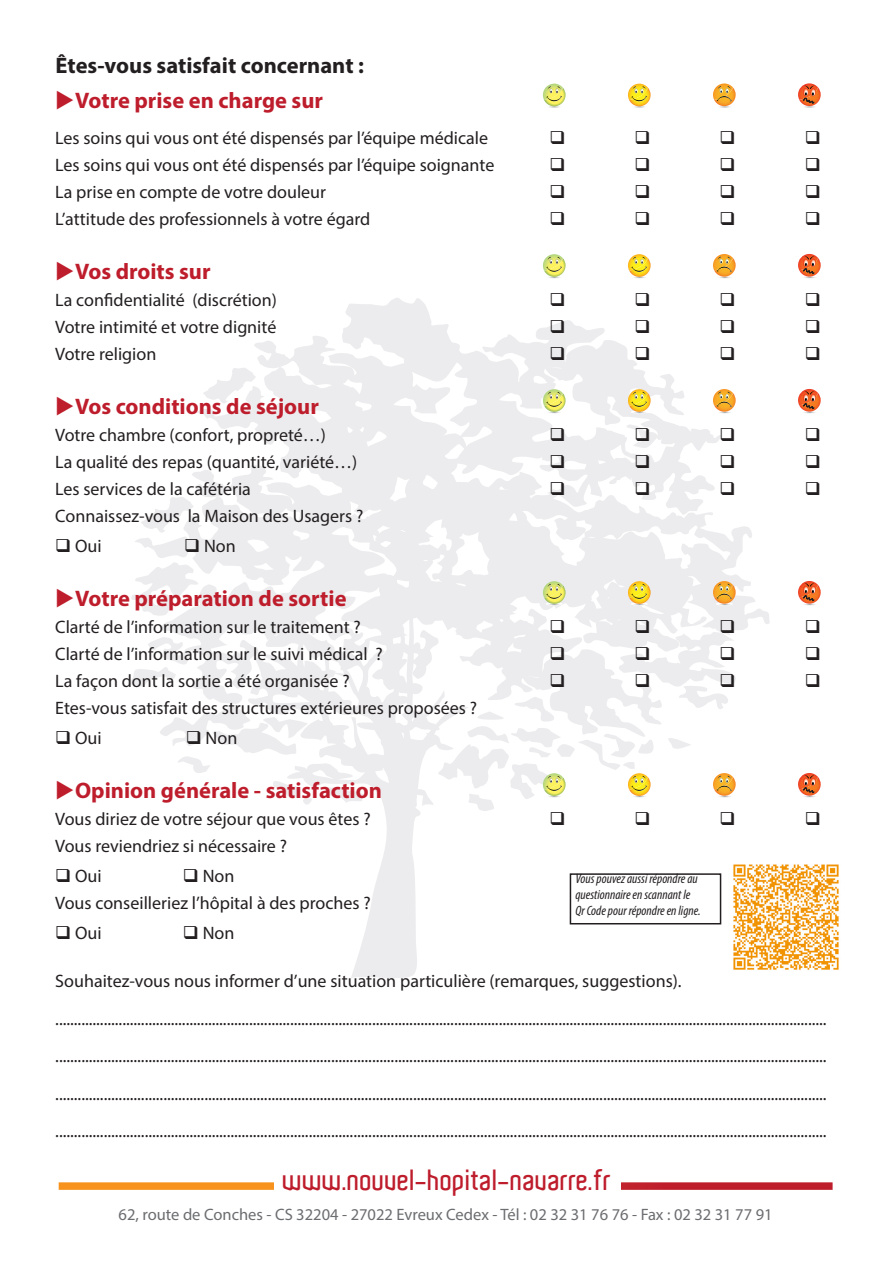
<style>
.page{position:relative;width:893px;height:1263px;background:#fff}
.page>*{position:absolute;margin:0;border:0;box-sizing:border-box;transform-origin:0 0}
.t1{font:600 28.5px "Aldo";color:#be1d2c}
.t2{font:700 22.5px "Myriad Pro";color:#be1d2c}
.t3{font:700 22.5px "Myriad Pro";color:#231f20}
.t4{font:18px "Myriad Pro";color:#231f20}
.t5{font:16.5px "Myriad Pro";color:#6c6d70}
.t6{font:italic condensed 13.5px/16.2px "Myriad Pro";color:#231f20}
</style>
<div class="page">
<svg style="left:135px;top:298px;width:635px;height:680px"></svg>
<svg style="left:138px;top:496px;width:57px;height:39px"></svg>
<svg style="left:131px;top:561px;width:68px;height:55px"></svg>
<svg style="left:159px;top:704px;width:155px;height:104px"></svg>
<svg style="left:128px;top:664px;width:48px;height:24px"></svg>
<svg style="left:325px;top:786px;width:44px;height:18px"></svg>
<svg style="left:59px;top:1182px;width:774px;height:8px;background:#dd6332"></svg>
<div style="left:274px;top:1169px;width:347px;height:31px;background:#fff"></div>
<svg style="left:543px;top:84px;width:23px;height:24px"></svg>
<svg style="left:628px;top:84px;width:23px;height:24px"></svg>
<svg style="left:713px;top:83px;width:23px;height:25px"></svg>
<svg style="left:798px;top:83px;width:23px;height:25px"></svg>
<svg style="left:543px;top:254px;width:23px;height:25px"></svg>
<svg style="left:628px;top:254px;width:23px;height:25px"></svg>
<svg style="left:713px;top:254px;width:23px;height:25px"></svg>
<svg style="left:798px;top:254px;width:23px;height:25px"></svg>
<svg style="left:543px;top:389px;width:23px;height:25px"></svg>
<svg style="left:628px;top:389px;width:23px;height:25px"></svg>
<svg style="left:713px;top:389px;width:23px;height:25px"></svg>
<svg style="left:798px;top:389px;width:23px;height:25px"></svg>
<svg style="left:543px;top:581px;width:23px;height:25px"></svg>
<svg style="left:628px;top:581px;width:23px;height:25px"></svg>
<svg style="left:713px;top:581px;width:23px;height:25px"></svg>
<svg style="left:798px;top:581px;width:23px;height:25px"></svg>
<svg style="left:798px;top:773px;width:23px;height:25px"></svg>
<img style="left:731px;top:861px;width:108px;height:111px">
<div style="left:570px;top:873px;width:151px;height:51px;border:2px solid #231f20"></div>
<svg style="left:551px;top:298px;width:13px;height:8px"></svg>
<svg style="left:636px;top:298px;width:13px;height:8px"></svg>
<svg style="left:721px;top:298px;width:13px;height:8px"></svg>
<svg style="left:551px;top:319px;width:13px;height:14px"></svg>
<svg style="left:636px;top:319px;width:13px;height:14px"></svg>
<svg style="left:721px;top:319px;width:13px;height:14px"></svg>
<svg style="left:551px;top:346px;width:13px;height:14px"></svg>
<svg style="left:636px;top:346px;width:13px;height:14px"></svg>
<svg style="left:721px;top:346px;width:13px;height:14px"></svg>
<svg style="left:551px;top:427px;width:13px;height:14px"></svg>
<svg style="left:636px;top:427px;width:13px;height:14px"></svg>
<svg style="left:721px;top:427px;width:13px;height:14px"></svg>
<svg style="left:551px;top:454px;width:13px;height:14px"></svg>
<svg style="left:636px;top:454px;width:13px;height:14px"></svg>
<svg style="left:721px;top:454px;width:13px;height:14px"></svg>
<svg style="left:551px;top:481px;width:13px;height:14px"></svg>
<svg style="left:636px;top:481px;width:13px;height:14px"></svg>
<svg style="left:721px;top:481px;width:13px;height:14px"></svg>
<svg style="left:434px;top:619px;width:302px;height:206px"></svg>
<p class="t3" style="left:56px;top:50px;width:310px">Êtes-vous satisfait concernant :</p>
<p class="t2" style="left:55px;top:86px;width:269px">◆Votre prise en charge sur</p>
<p class="t4" style="left:55px;top:126px;width:434px">Les soins qui vous ont été dispensés par l’équipe médicale</p>
<p class="t4" style="left:55px;top:153px;width:441px">Les soins qui vous ont été dispensés par l’équipe soignante</p>
<p class="t4" style="left:55px;top:180px;width:272px">La prise en compte de votre douleur</p>
<p class="t4" style="left:55px;top:207px;width:317px">L’attitude des professionnels à votre égard</p>
<p class="t2" style="left:55px;top:256px;width:157px">◆Vos droits sur</p>
<p class="t4" style="left:55px;top:288px;width:223px">La confidentialité (discrétion)</p>
<p class="t4" style="left:55px;top:315px;width:223px">Votre intimité et votre dignité</p>
<p class="t4" style="left:55px;top:342px;width:103px">Votre religion</p>
<p class="t2" style="left:55px;top:391px;width:265px">◆Vos conditions de séjour</p>
<p class="t4" style="left:55px;top:423px;width:272px">Votre chambre (confort, propreté…)</p>
<p class="t4" style="left:55px;top:450px;width:303px">La qualité des repas (quantité, variété…)</p>
<p class="t4" style="left:55px;top:477px;width:197px">Les services de la cafétéria</p>
<p class="t4" style="left:55px;top:504px;width:310px">Connaissez-vous la Maison des Usagers ?</p>
<p class="t4" style="left:55px;top:534px;width:48px">❑ Oui</p>
<p class="t4" style="left:184px;top:534px;width:53px">❑ Non</p>
<p class="t2" style="left:55px;top:583px;width:293px">◆Votre préparation de sortie</p>
<p class="t4" style="left:55px;top:615px;width:307px">Clarté de l’information sur le traitement ?</p>
<p class="t4" style="left:55px;top:642px;width:329px">Clarté de l’information sur le suivi médical ?</p>
<p class="t4" style="left:55px;top:669px;width:296px">La façon dont la sortie a été organisée ?</p>
<p class="t4" style="left:55px;top:696px;width:423px">Etes-vous satisfait des structures extérieures proposées ?</p>
<p class="t4" style="left:55px;top:726px;width:48px">❑ Oui</p>
<p class="t4" style="left:186px;top:726px;width:53px">❑ Non</p>
<p class="t2" style="left:55px;top:775px;width:328px">◆Opinion générale - satisfaction</p>
<p class="t4" style="left:55px;top:807px;width:317px">Vous diriez de votre séjour que vous êtes ?</p>
<p class="t4" style="left:55px;top:834px;width:233px">Vous reviendriez si nécessaire ?</p>
<p class="t4" style="left:55px;top:864px;width:48px">❑ Oui</p>
<p class="t4" style="left:183px;top:864px;width:53px">❑ Non</p>
<p class="t4" style="left:55px;top:891px;width:317px">Vous conseilleriez l’hôpital à des proches ?</p>
<p class="t4" style="left:55px;top:921px;width:48px">❑ Oui</p>
<p class="t4" style="left:183px;top:921px;width:53px">❑ Non</p>
<p class="t4" style="left:55px;top:970px;width:628px">Souhaitez-vous nous informer d’une situation particulière (remarques, suggestions).</p>
<p class="t4" style="left:55px;top:1008px;width:773px">...............................................................................................................................................................................................................</p>
<p class="t4" style="left:55px;top:1045px;width:773px">...............................................................................................................................................................................................................</p>
<p class="t4" style="left:55px;top:1083px;width:773px">...............................................................................................................................................................................................................</p>
<p class="t4" style="left:55px;top:1120px;width:773px">...............................................................................................................................................................................................................</p>
<p class="t6" style="left:575px;top:870px;width:127px">Vous pouvez aussi répondre au questionnaire en scannant le<br>Qr Code pour répondre en ligne.</p>
<p class="t1" style="left:283px;top:1164px;width:330px">www.nouvel-hopital-navarre.fr</p>
<p class="t5" style="left:119px;top:1204px;width:655px">62, route de Conches - CS 32204 - 27022 Evreux Cedex - Tél : 02 32 31 76 76 - Fax : 02 32 31 77 91</p>
</div>
